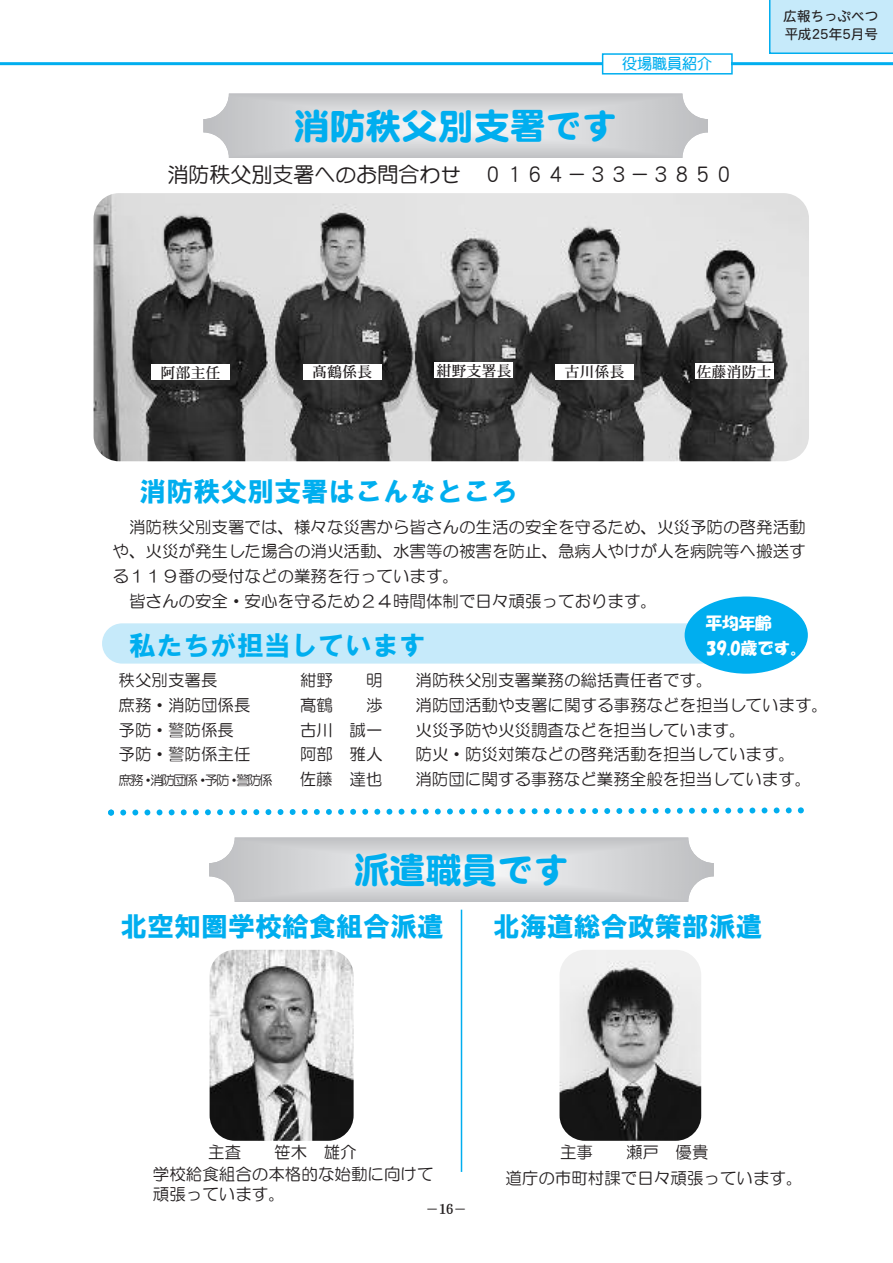
<style>
.page{position:relative;width:893px;height:1263px;background:#fff}
.page>*{position:absolute;margin:0;border:0;box-sizing:border-box;transform-origin:0 0}
.t1{font:36px "DF Maru Gothic SB WIN RKSJ H";color:#00aeef}
.t2{font:27px "HGS Soei Kakugothic UB";color:#00aeef}
.t3{font:21px "DF Maru Gothic Md WIN RKSJ H";color:#231f20}
.t4{font:16.5px/19.5px "HG Maru Gothic MPRO";color:#231f20}
.t5{font:16.5px/24.8px "HGS Soei Kakupoptai";color:#fff}
.t6{font:15px "DFHS Mincho W5 WIN RKSJ H";color:#231f20}
.t7{font:15px "DF Maru Gothic Bd WIN RKSJ H";color:#00aeef}
.t8{font:13.5px/18.1px "DFHS Maru Gothic W4 WINP RKSJ H";color:#231f20}
.t9{font:13.5px "HG Maru Gothic MPRO";letter-spacing:-.15em;color:#231f20}
.t10{font:13.5px "DF Kai Sho Bd WINP RKSJ H";color:#231f20}
</style>
<div class="page">
<div style="left:102px;top:623px;width:695px;height:41px;background:#c6eafa;border-radius:20px"></div>
<svg style="left:203px;top:94px;width:505px;height:64px;background:#d5d6d8"></svg>
<img style="left:94px;top:193px;width:715px;height:268px;border-radius:26px">
<div style="left:435px;top:362px;width:78px;height:16px;background:#fff"></div>
<div style="left:303px;top:364px;width:78px;height:15px;background:#fff"></div>
<div style="left:151px;top:364px;width:79px;height:16px;background:#fff"></div>
<div style="left:555px;top:364px;width:79px;height:15px;background:#fff"></div>
<div style="left:695px;top:363px;width:78px;height:16px;background:#fff"></div>
<svg style="left:209px;top:837px;width:505px;height:65px;background:#d5d6d8"></svg>
<img style="left:210px;top:950px;width:144px;height:191px;border-radius:26px">
<img style="left:560px;top:950px;width:141px;height:191px;border-radius:26px">
<svg style="left:108px;top:807px;width:696px;height:9px"></svg>
<hr style="left:461px;top:910px;width:1px;height:262px;background:#00aeef">
<div style="left:685px;top:596px;width:123px;height:78px;background:#00aeef;border-radius:50%"></div>
<div style="left:769px;top:0;width:124px;height:54px;background:#c6eafa"></div>
<hr style="left:0;top:62px;width:893px;height:3px;background:#00aeef">
<div style="left:603px;top:55px;width:128px;height:18px;background:#fff"></div>
<div style="left:602px;top:53px;width:131px;height:22px;border:2px solid #00aeef"></div>
<p class="t7" style="left:622px;top:56px;width:91px">役場職員紹介</p>
<h1 class="t1" style="left:294px;top:108px;width:326px">消防秩父別支署です</h1>
<p class="t3" style="left:167px;top:164px;width:569px">消防秩父別支署へのお問合わせ ０１６４－３３－３８５０</p>
<p class="t8" style="left:784px;top:7px;width:96px">広報ちっぷべつ平成25年5月号</p>
<p class="t6" style="left:160px;top:365px;width:61px">阿部主任</p>
<p class="t6" style="left:312px;top:364px;width:61px">髙鶴係長</p>
<p class="t6" style="left:436px;top:363px;width:76px">紺野支署長</p>
<p class="t6" style="left:564px;top:364px;width:61px">古川係長</p>
<p class="t6" style="left:696px;top:364px;width:77px">佐藤消防士</p>
<h2 class="t2" style="left:140px;top:478px;width:379px">消防秩父別支署はこんなところ</h2>
<p class="t4" style="left:129px;top:517px;width:678px">消防秩父別支署では、様々な災害から皆さんの生活の安全を守るため、火災予防の啓発活動</p>
<p class="t4" style="left:113px;top:542px;width:695px">や、火災が発生した場合の消火活動、水害等の被害を防止、急病人やけが人を病院等へ搬送す</p>
<p class="t4" style="left:113px;top:566px;width:348px">る１１９番の受付などの業務を行っています。</p>
<p class="t4" style="left:129px;top:591px;width:529px">皆さんの安全・安心を守るため２４時間体制で日々頑張っております。</p>
<h2 class="t2" style="left:129px;top:631px;width:298px">私たちが担当しています</h2>
<p class="t4" style="left:119px;top:670px;width:100px">秩父別支署長</p>
<p class="t4" style="left:300px;top:670px;width:34px">紺野</p>
<p class="t4" style="left:366px;top:670px;width:18px">明</p>
<p class="t4" style="left:416px;top:670px;width:298px">消防秩父別支署業務の総括責任者です。</p>
<p class="t4" style="left:119px;top:695px;width:133px">庶務・消防団係長</p>
<p class="t4" style="left:300px;top:695px;width:34px">髙鶴</p>
<p class="t4" style="left:366px;top:695px;width:18px">渉</p>
<p class="t4" style="left:416px;top:695px;width:414px">消防団活動や支署に関する事務などを担当しています。</p>
<p class="t4" style="left:119px;top:720px;width:117px">予防・警防係長</p>
<p class="t4" style="left:300px;top:720px;width:84px">古川 誠一</p>
<p class="t4" style="left:416px;top:720px;width:331px">火災予防や火災調査などを担当しています。</p>
<p class="t4" style="left:119px;top:745px;width:133px">予防・警防係主任</p>
<p class="t4" style="left:300px;top:745px;width:84px">阿部 雅人</p>
<p class="t4" style="left:416px;top:745px;width:381px">防火・防災対策などの啓発活動を担当しています。</p>
<p class="t9" style="left:119px;top:773px;width:155px">庶務・消防団係・予防・警防係</p>
<p class="t4" style="left:300px;top:769px;width:84px">佐藤 達也</p>
<p class="t4" style="left:415px;top:769px;width:397px">消防団に関する事務など業務全般を担当しています。</p>
<p class="t5" style="left:706px;top:611px;width:103px">平均年齢<br>39.0歳です。</p>
<h1 class="t1" style="left:353px;top:852px;width:217px">派遣職員です</h1>
<h2 class="t2" style="left:120px;top:913px;width:325px">北空知圏学校給食組合派遣</h2>
<h2 class="t2" style="left:493px;top:913px;width:271px">北海道総合政策部派遣</h2>
<p class="t4" style="left:208px;top:1142px;width:34px">主査</p>
<p class="t4" style="left:274px;top:1142px;width:84px">笹木 雄介</p>
<p class="t4" style="left:560px;top:1142px;width:34px">主事</p>
<p class="t4" style="left:626px;top:1142px;width:84px">瀬戸 優貴</p>
<p class="t4" style="left:153px;top:1164px;width:282px">学校給食組合の本格的な始動に向けて頑張っています。</p>
<p class="t4" style="left:505px;top:1168px;width:298px">道庁の市町村課で日々頑張っています。</p>
<p class="t10" style="left:426px;top:1202px;width:43px">－16－</p>
</div>
